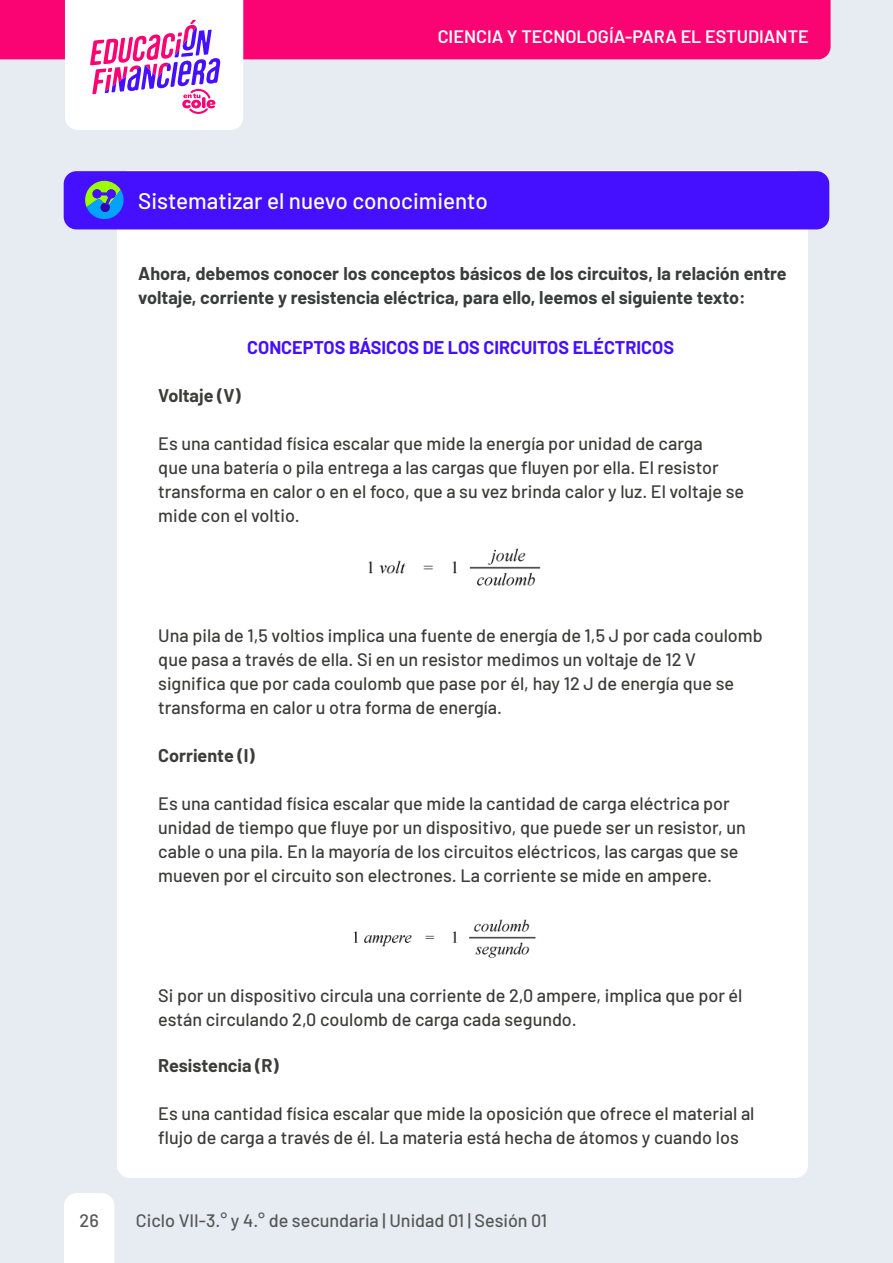
<style>
.page{position:relative;width:893px;height:1263px;background:#e6ecf2}
.page>*{position:absolute;margin:0;border:0;box-sizing:border-box;transform-origin:0 0}
.t1{font:500 22.5px "Barlow";color:#fff}
.t2{font:500 18px/24px "Barlow";color:#3c3c3b}
.t3{font:700 18px/24px "Barlow";color:#3a3b3b}
.t4{font:500 18px "Barlow";color:#575756}
.t5{font:700 18px "Barlow";color:#450fff}
.t6{font:700 18px "Barlow";color:#3c3c3b}
.t7{font:600 18px "Barlow";color:#fff}
</style>
<div class="page">
<div style="left:0;top:0;width:831px;height:59px;background:#fa0373"></div>
<svg style="left:65px;top:0;width:178px;height:130px"></svg>
<div style="left:64px;top:1193px;width:50px;height:70px;background:#fff"></div>
<div style="left:117px;top:170px;width:691px;height:1008px;background:#fff;border-radius:13px"></div>
<div style="left:64px;top:171px;width:765px;height:58px;background:#450fff;border-radius:13px"></div>
<svg style="left:85px;top:181px;width:39px;height:38px"></svg>
<img style="left:368px;top:548px;width:173px;height:38px">
<img style="left:353px;top:919px;width:183px;height:39px">
<p class="t7" style="left:438px;top:23px;width:373px">CIENCIA Y TECNOLOGÍA-PARA EL ESTUDIANTE</p>
<p class="t1" style="left:138px;top:184px;width:351px">Sistematizar el nuevo conocimiento</p>
<p class="t3" style="left:138px;top:260px;width:650px">Ahora, debemos conocer los conceptos básicos de los circuitos, la relación entre voltaje, corriente y resistencia eléctrica, para ello, leemos el siguiente texto:</p>
<p class="t5" style="left:247px;top:334px;width:428px">CONCEPTOS BÁSICOS DE LOS CIRCUITOS ELÉCTRICOS</p>
<p class="t6" style="left:158px;top:382px;width:84px">Voltaje (V)</p>
<p class="t2" style="left:158px;top:430px;width:587px">Es una cantidad física escalar que mide la energía por unidad de carga<br>que una batería o pila entrega a las cargas que fluyen por ella. El resistor transforma en calor o en el foco, que a su vez brinda calor y luz. El voltaje se mide con el voltio.</p>
<p class="t2" style="left:158px;top:622px;width:606px">Una pila de 1,5 voltios implica una fuente de energía de 1,5 J por cada coulomb que pasa a través de ella. Si en un resistor medimos un voltaje de 12 V significa que por cada coulomb que pase por él, hay 12 J de energía que se transforma en calor u otra forma de energía.</p>
<p class="t6" style="left:158px;top:742px;width:98px">Corriente (I)</p>
<p class="t2" style="left:158px;top:790px;width:589px">Es una cantidad física escalar que mide la cantidad de carga eléctrica por unidad de tiempo que fluye por un dispositivo, que puede ser un resistor, un cable o una pila. En la mayoría de los circuitos eléctricos, las cargas que se mueven por el circuito son electrones. La corriente se mide en ampere.</p>
<p class="t4" style="left:80px;top:1207px;width:21px">26</p>
<p class="t2" style="left:158px;top:982px;width:586px">Si por un dispositivo circula una corriente de 2,0 ampere, implica que por él están circulando 2,0 coulomb de carga cada segundo.</p>
<p class="t6" style="left:158px;top:1052px;width:122px">Resistencia (R)</p>
<p class="t2" style="left:158px;top:1100px;width:598px">Es una cantidad física escalar que mide la oposición que ofrece el material al flujo de carga a través de él. La materia está hecha de átomos y cuando los</p>
<p class="t4" style="left:136px;top:1207px;width:413px">Ciclo VII-3.° y 4.° de secundaria | Unidad 01 | Sesión 01</p>
</div>
